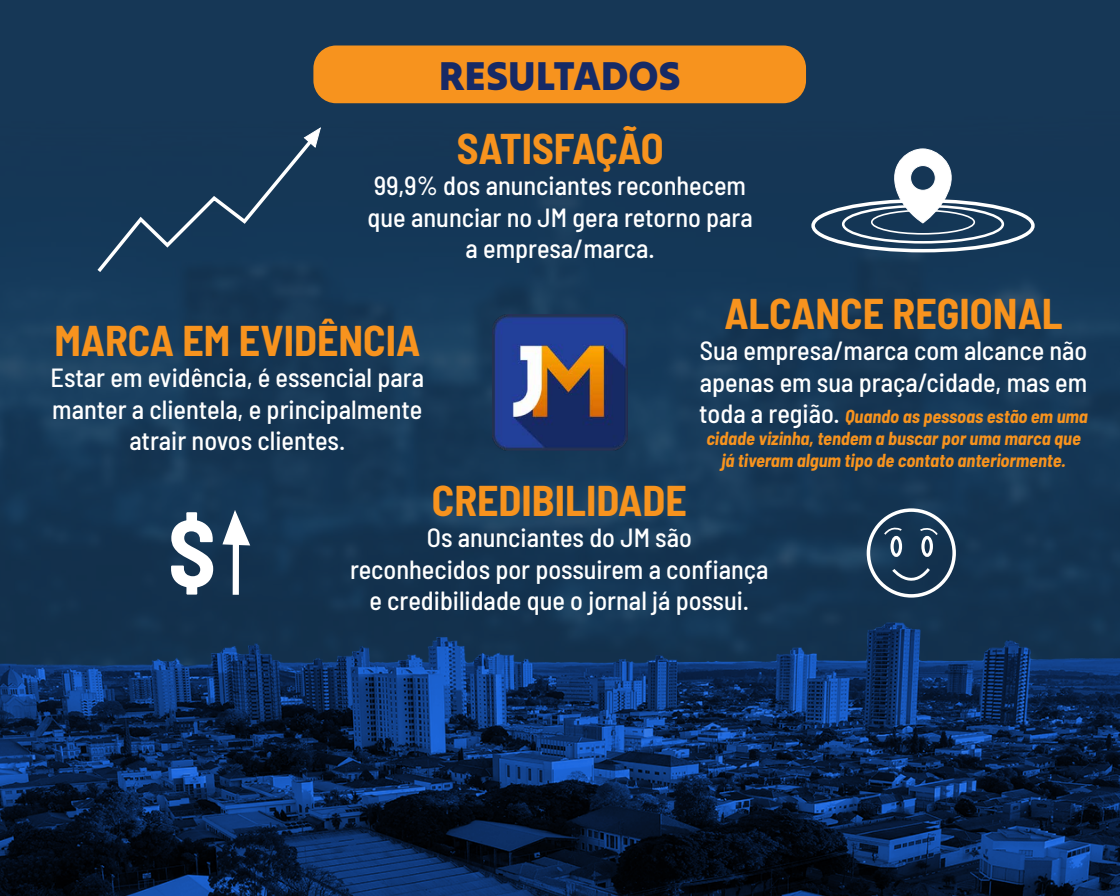
<style>
.page{position:relative;width:1120px;height:896px;background:#163756}
.page>*{position:absolute;margin:0;border:0;box-sizing:border-box;transform-origin:0 0}
.t1{font:700 semi-condensed 94.67px "Barlow";color:#fff}
.t2{font:700 semi-condensed 42px "Barlow";color:#f7931e}
.t3{font:40.86px "Tilt Warp";color:#172a65}
.t4{font:500 semi-condensed 26.25px/31.5px "Barlow";color:#fff;text-align:center}
.t5{font:italic 700 semi-condensed 18.38px/22.1px "Barlow";color:#f7931e;text-align:center}
.s1{font-weight:500;font-style:normal;font-size:26.25px;color:#fff}
</style>
<div class="page">
<img style="left:0;top:46px;width:1120px;height:428px">
<div style="left:313px;top:46px;width:493px;height:57px;background:#f7931e;border-radius:23px"></div>
<img style="left:0;top:474px;width:1120px;height:422px">
<svg style="left:94px;top:126px;width:228px;height:150px"></svg>
<div style="left:811px;top:199px;width:224px;height:53px;border:3px solid #fff;border-radius:50%"></div>
<div style="left:842px;top:205px;width:162px;height:39px;border:3px solid #fff;border-radius:50%"></div>
<div style="left:871px;top:210px;width:104px;height:25px;border:2px solid #fff;border-radius:50%"></div>
<svg style="left:890px;top:149px;width:66px;height:74px"></svg>
<div style="left:233px;top:542px;width:6px;height:53px;background:#fff"></div>
<svg style="left:222px;top:508px;width:29px;height:38px"></svg>
<img style="left:492px;top:314px;width:136px;height:137px">
<div style="left:867px;top:508px;width:89px;height:90px;border:4px solid #fff;border-radius:50%"></div>
<svg style="left:891px;top:565px;width:42px;height:27px"></svg>
<div style="left:891px;top:536px;width:11px;height:21px;border:3px solid #fff;border-radius:50%"></div>
<div style="left:921px;top:536px;width:12px;height:21px;border:3px solid #fff;border-radius:50%"></div>
<svg style="left:919px;top:525px;width:21px;height:12px"></svg>
<svg style="left:882px;top:525px;width:21px;height:12px"></svg>
<h3 class="t3" style="left:439px;top:42px;width:243px">RESULTADOS</h3>
<h2 class="t2" style="left:457px;top:118px;width:209px">SATISFAÇÃO</h2>
<p class="t4" style="left:368px;top:168px;width:387px">99,9% dos anunciantes reconhecem que anunciar no JM gera retorno para a empresa/marca.</p>
<h2 class="t2" style="left:54px;top:310px;width:367px">MARCA EM EVIDÊNCIA</h2>
<p class="t4" style="left:51px;top:360px;width:375px">Estar em evidência, é essencial para manter a clientela, e principalmente atrair novos clientes.</p>
<h2 class="t2" style="left:724px;top:283px;width:340px">ALCANCE REGIONAL</h2>
<p class="t4" style="left:700px;top:333px;width:389px;text-align:left">Sua empresa/marca com alcance não apenas em sua praça/cidade, mas em</p>
<p class="t5" style="left:699px;top:404px;width:390px"><span class="s1">toda a região.</span> Quando as pessoas estão em uma cidade vizinha, tendem a buscar por uma marca que já tiveram algum tipo de contato anteriormente.</p>
<h1 class="t1" style="left:168px;top:484px;width:50px">$</h1>
<h2 class="t2" style="left:432px;top:470px;width:256px">CREDIBILIDADE</h2>
<p class="t4" style="left:350px;top:520px;width:420px">Os anunciantes do JM são<br>reconhecidos por possuirem a confiança</p>
<p class="t4" style="left:370px;top:583px;width:381px">e credibilidade que o jornal já possui.</p>
</div>
